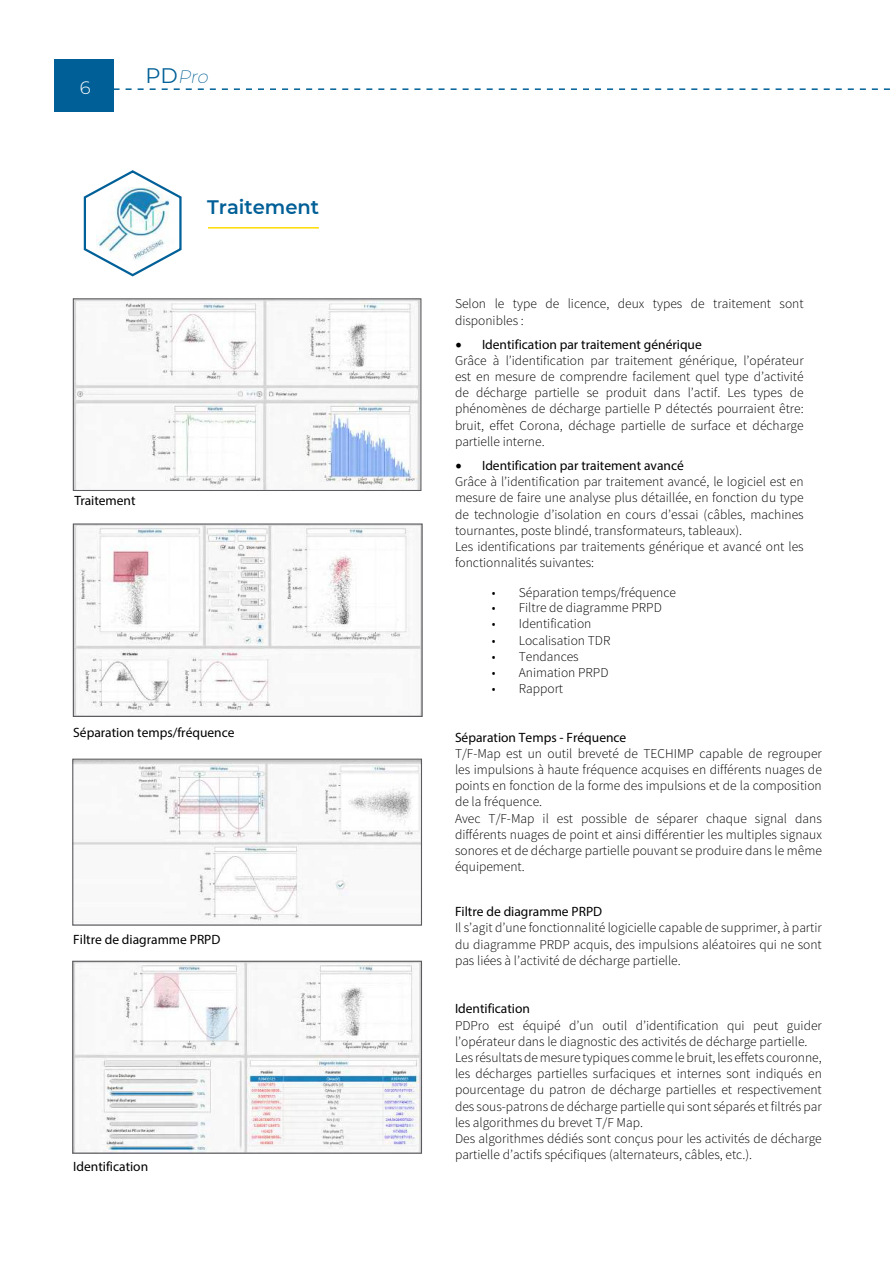
<style>
.page{position:relative;width:893px;height:1263px;background:#fff}
.page>*{position:absolute;margin:0;border:0;box-sizing:border-box;transform-origin:0 0}
.t1{font:600 19.5px "Montserrat";color:#005f96}
.t2{font:italic 200 18px "Montserrat";color:#005f96}
.t3{font:300 18px "Montserrat";color:#fff}
.t4{font:300 13.5px/16.2px "Source Sans Pro";color:#000}
.t5{font:13.5px "Myriad Pro";color:#000}
.s1{font-weight:400;font-style:normal;font-size:21px}
.s2{font-family:"Minion Pro";font-size:18px}
</style>
<div class="page">
<div style="left:54px;top:59px;width:60px;height:52px;background:#005f96"></div>
<svg style="left:114px;top:88px;width:776px;height:2px"></svg>
<svg style="left:83px;top:170px;width:99px;height:107px"></svg>
<img style="left:75px;top:525px;width:346px;height:190px">
<div style="left:73px;top:523px;width:350px;height:194px;border:1px solid #5b5a5e"></div>
<img style="left:74px;top:761px;width:346px;height:162px">
<div style="left:72px;top:759px;width:350px;height:166px;border:1px solid #5b5a5e"></div>
<img style="left:74px;top:963px;width:346px;height:189px">
<div style="left:72px;top:961px;width:350px;height:193px;border:1px solid #5b5a5e"></div>
<img style="left:75px;top:300px;width:344px;height:189px">
<div style="left:73px;top:298px;width:348px;height:193px;border:1px solid #5b5a5e"></div>
<hr style="left:208px;top:227px;width:111px;height:2px;background:#ffdb00">
<h2 class="t3" style="left:80px;top:81px;width:12px">6</h2>
<h2 class="t2" style="left:145px;top:66px;width:66px"><span class="s1">PD</span>Pro</h2>
<h1 class="t1" style="left:207px;top:197px;width:114px">Traitement</h1>
<p class="t5" style="left:74px;top:494px;width:63px">Traitement</p>
<p class="t5" style="left:73px;top:726px;width:163px">Séparation temps/fréquence</p>
<p class="t5" style="left:73px;top:932px;width:149px">Filtre de diagramme PRPD</p>
<p class="t5" style="left:73px;top:1160px;width:76px">Identification</p>
<p class="t4" style="left:455px;top:296px;width:350px">Selon le type de licence, deux types de traitement sont disponibles :</p>
<p class="t5" style="left:455px;top:337px;width:248px"><span class="s2">•</span> Identification par traitement générique</p>
<p class="t4" style="left:455px;top:353px;width:350px;text-align:justify">Grâce à l’identification par traitement générique, l’opérateur est en mesure de comprendre facilement quel type d’activité de décharge partielle se produit dans l’actif. Les types de phénomènes de décharge partielle P détectés pourraient être: bruit, effet Corona, déchage partielle de surface et décharge partielle interne.</p>
<p class="t5" style="left:455px;top:459px;width:230px"><span class="s2">•</span> Identification par traitement avancé</p>
<p class="t4" style="left:455px;top:474px;width:350px">Grâce à l’identification par traitement avancé, le logiciel est en mesure de faire une analyse plus détaillée, en fonction du type de technologie d’isolation en cours d’essai (câbles, machines tournantes, poste blindé, transformateurs, tableaux).<br>Les identifications par traitements générique et avancé ont les fonctionnalités suivantes:</p>
<p class="t4" style="left:492px;top:585px;width:186px">• Séparation temps/fréquence</p>
<p class="t4" style="left:492px;top:600px;width:172px">• Filtre de diagramme PRPD</p>
<p class="t4" style="left:492px;top:616px;width:101px">• Identification</p>
<p class="t4" style="left:492px;top:632px;width:120px">• Localisation TDR</p>
<p class="t4" style="left:492px;top:648px;width:88px">• Tendances</p>
<p class="t4" style="left:492px;top:665px;width:118px">• Animation PRPD</p>
<p class="t4" style="left:492px;top:681px;width:73px">• Rapport</p>
<p class="t5" style="left:455px;top:730px;width:173px">Séparation Temps - Fréquence</p>
<p class="t4" style="left:455px;top:745px;width:368px">T/F-Map est un outil breveté de TECHIMP capable de regrouper les impulsions à haute fréquence acquises en différents nuages de points en fonction de la forme des impulsions et de la composition de la fréquence.<br>Avec T/F-Map il est possible de séparer chaque signal dans différents nuages de point et ainsi différentier les multiples signaux sonores et de décharge partielle pouvant se produire dans le même équipement.</p>
<p class="t5" style="left:455px;top:905px;width:149px">Filtre de diagramme PRPD</p>
<p class="t4" style="left:455px;top:920px;width:368px;text-align:justify">Il s’agit d’une fonctionnalité logicielle capable de supprimer, à partir du diagramme PRDP acquis, des impulsions aléatoires qui ne sont pas liées à l’activité de décharge partielle.</p>
<p class="t5" style="left:455px;top:1002px;width:76px">Identification</p>
<p class="t4" style="left:455px;top:1017px;width:368px">PDPro est équipé d’un outil d’identification qui peut guider l’opérateur dans le diagnostic des activités de décharge partielle.<br>Les résultats de mesure typiques comme le bruit, les effets couronne, les décharges partielles surfaciques et internes sont indiqués en pourcentage du patron de décharge partielles et respectivement des sous-patrons de décharge partielle qui sont séparés et filtrés par les algorithmes du brevet T/F Map.<br>Des algorithmes dédiés sont conçus pour les activités de décharge partielle d’actifs spécifiques (alternateurs, câbles, etc.).</p>
</div>
